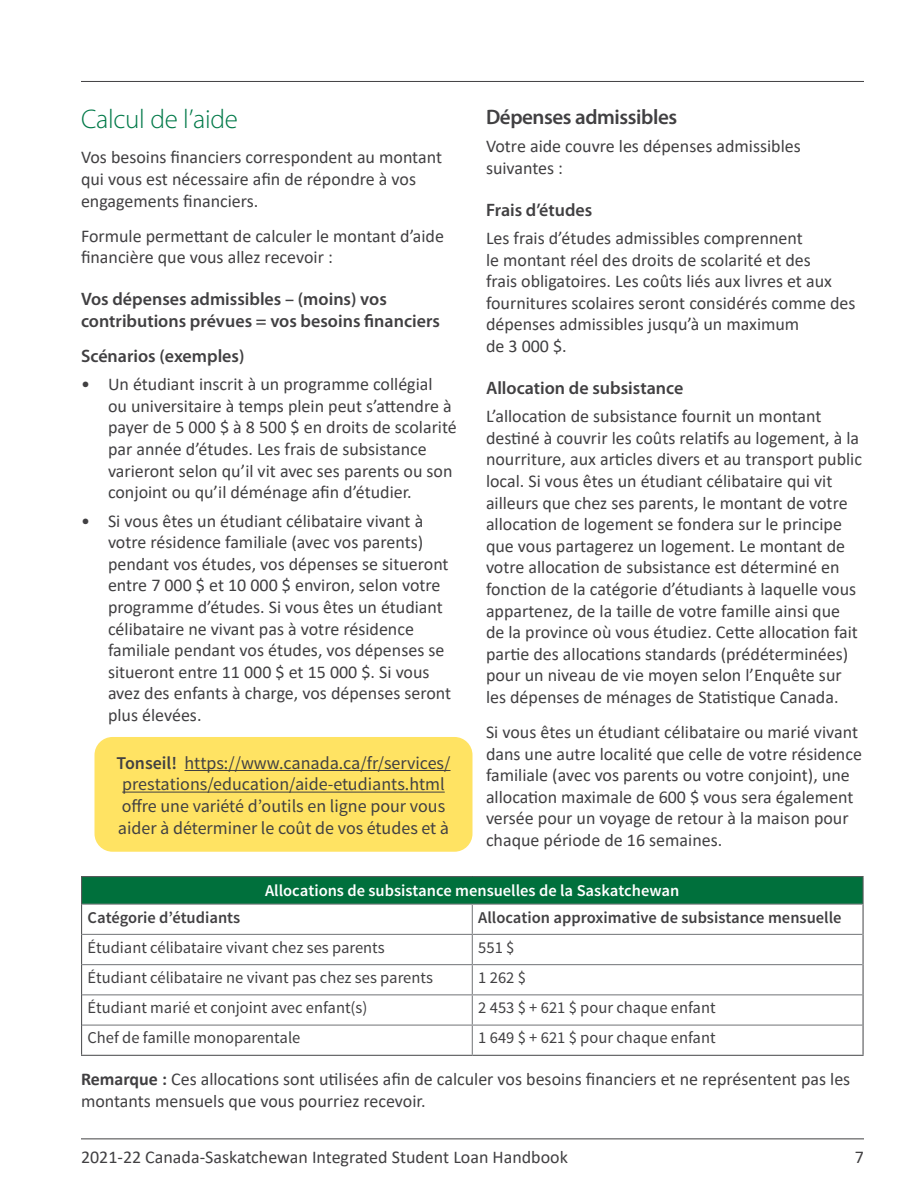
<style>
.page{position:relative;width:918px;height:1188px;background:#fff}
.page>*{position:absolute;margin:0;border:0;box-sizing:border-box;transform-origin:0 0}
.t1{font:300 27px "Myriad Pro";letter-spacing:-.01em;color:#007948}
.t2{font:600 21px "Myriad Pro";letter-spacing:-.02em;color:#414042}
.t3{font:18px/21.6px "Calibri";color:#414042}
.t4{font:18px/21.6px "Source Sans Pro";color:#414042}
.t5{font:600 18px/21.6px "Myriad Pro";color:#414042}
.t6{font:16.5px "Source Sans Pro";color:#414042}
.t7{font:600 16.5px "Source Sans Pro";color:#414042}
.t8{font:600 16.5px "Source Sans Pro";color:#fff}
.s1{font-weight:600}
.s2{font-weight:700}
</style>
<div class="page">
<hr style="left:81px;top:81px;width:783px;height:1px;background:#414042">
<hr style="left:81px;top:1138px;width:783px;height:1px;background:#414042">
<div style="left:82px;top:877px;width:781px;height:27px;background:#00703c"></div>
<hr style="left:81px;top:876px;width:391px;height:1px;background:#58595b">
<svg style="left:81px;top:877px;width:1px;height:27px"></svg>
<hr style="left:472px;top:876px;width:392px;height:1px;background:#58595b">
<hr style="left:862px;top:877px;width:2px;height:27px;background:#58595b">
<hr style="left:81px;top:904px;width:1px;height:30px;background:#58595b">
<hr style="left:862px;top:904px;width:2px;height:30px;background:#58595b">
<hr style="left:81px;top:934px;width:1px;height:31px;background:#58595b">
<hr style="left:862px;top:934px;width:2px;height:31px;background:#58595b">
<hr style="left:81px;top:965px;width:1px;height:30px;background:#58595b">
<hr style="left:862px;top:965px;width:2px;height:30px;background:#58595b">
<hr style="left:81px;top:995px;width:1px;height:30px;background:#58595b">
<hr style="left:862px;top:995px;width:2px;height:30px;background:#58595b">
<hr style="left:81px;top:1025px;width:1px;height:30px;background:#58595b">
<hr style="left:862px;top:1025px;width:2px;height:30px;background:#58595b">
<hr style="left:81px;top:1055px;width:391px;height:1px;background:#58595b">
<hr style="left:472px;top:1055px;width:392px;height:1px;background:#58595b">
<hr style="left:82px;top:904px;width:390px;height:1px;background:#808285">
<hr style="left:472px;top:904px;width:390px;height:1px;background:#808285">
<hr style="left:82px;top:934px;width:390px;height:1px;background:#808285">
<hr style="left:472px;top:934px;width:390px;height:1px;background:#808285">
<hr style="left:82px;top:964px;width:390px;height:1px;background:#808285">
<hr style="left:472px;top:964px;width:390px;height:1px;background:#808285">
<svg style="left:472px;top:905px;width:1px;height:89px"></svg>
<hr style="left:82px;top:994px;width:390px;height:1px;background:#808285">
<hr style="left:472px;top:994px;width:390px;height:1px;background:#808285">
<hr style="left:472px;top:995px;width:1px;height:30px;background:#808285">
<hr style="left:82px;top:1025px;width:390px;height:1px;background:#808285">
<hr style="left:472px;top:1025px;width:390px;height:1px;background:#808285">
<svg style="left:472px;top:1026px;width:1px;height:29px"></svg>
<div style="left:94px;top:737px;width:378px;height:115px;background:#ffe363;border-radius:18px"></div>
<hr style="left:184px;top:770px;width:267px;height:1px;background:#414042">
<hr style="left:122px;top:792px;width:323px;height:1px;background:#414042">
<p class="t2" style="left:486px;top:103px;width:193px">Dépenses admissibles</p>
<p class="t3" style="left:486px;top:135px;width:316px">Votre aide couvre les dépenses admissibles suivantes :</p>
<p class="t5" style="left:486px;top:198px;width:108px">Frais d’études</p>
<p class="t3" style="left:486px;top:227px;width:371px">Les frais d’études admissibles comprennent<br>le montant réel des droits de scolarité et des<br>frais obligatoires. Les coûts liés aux livres et aux fournitures scolaires seront considérés comme des dépenses admissibles jusqu’à un maximum<br>de 3 000 $.</p>
<p class="t5" style="left:486px;top:376px;width:199px">Allocation de subsistance</p>
<p class="t3" style="left:486px;top:405px;width:378px">L’allocation de subsistance fournit un montant destiné à couvrir les coûts relatifs au logement, à la nourriture, aux articles divers et au transport public local. Si vous êtes un étudiant célibataire qui vit ailleurs que chez ses parents, le montant de votre allocation de logement se fondera sur le principe que vous partagerez un logement. Le montant de votre allocation de subsistance est déterminé en fonction de la catégorie d’étudiants à laquelle vous appartenez, de la taille de votre famille ainsi que de la province où vous étudiez. Cette allocation fait partie des allocations standards (prédéterminées) pour un niveau de vie moyen selon l’Enquête sur les dépenses de ménages de Statistique Canada.</p>
<p class="t3" style="left:486px;top:721px;width:378px">Si vous êtes un étudiant célibataire ou marié vivant dans une autre localité que celle de votre résidence familiale (avec vos parents ou votre conjoint), une allocation maximale de 600 $ vous sera également versée pour un voyage de retour à la maison pour chaque période de 16 semaines.</p>
<p class="t8" style="left:265px;top:880px;width:416px">Allocations de subsistance mensuelles de la Saskatchewan</p>
<h1 class="t1" style="left:81px;top:103px;width:159px">Calcul de l’aide</h1>
<p class="t3" style="left:81px;top:146px;width:363px">Vos besoins financiers correspondent au montant qui vous est nécessaire afin de répondre à vos engagements financiers.</p>
<p class="t3" style="left:81px;top:224px;width:365px">Formule permettant de calculer le montant d’aide financière que vous allez recevoir :</p>
<p class="t5" style="left:81px;top:288px;width:360px">Vos dépenses admissibles – (moins) vos contributions prévues = vos besoins financiers</p>
<p class="t5" style="left:81px;top:345px;width:165px">Scénarios (exemples)</p>
<p class="t3" style="left:108px;top:373px;width:350px;text-indent:-27px">• Un étudiant inscrit à un programme collégial<br>ou universitaire à temps plein peut s’attendre à payer de 5 000 $ à 8 500 $ en droits de scolarité par année d’études. Les frais de subsistance varieront selon qu’il vit avec ses parents ou son conjoint ou qu’il déménage afin d’étudier.</p>
<p class="t3" style="left:108px;top:509px;width:345px;text-indent:-27px">• Si vous êtes un étudiant célibataire vivant à votre résidence familiale (avec vos parents) pendant vos études, vos dépenses se situeront entre 7 000 $ et 10 000 $ environ, selon votre programme d’études. Si vous êtes un étudiant célibataire ne vivant pas à votre résidence familiale pendant vos études, vos dépenses se situeront entre 11 000 $ et 15 000 $. Si vous avez des enfants à charge, vos dépenses seront plus élevées.</p>
<p class="t4" style="left:116px;top:752px;width:336px"><span class="s1">Tonseil!</span> https://www.canada.ca/fr/services/ prestations/education/aide-etudiants.html offre une variété d’outils en ligne pour vous aider à déterminer le coût de vos études et à</p>
<p class="t7" style="left:88px;top:907px;width:154px">Catégorie d’étudiants</p>
<p class="t7" style="left:478px;top:907px;width:365px">Allocation approximative de subsistance mensuelle</p>
<p class="t6" style="left:88px;top:937px;width:299px">Étudiant célibataire vivant chez ses parents</p>
<p class="t6" style="left:478px;top:937px;width:38px">551 $</p>
<p class="t6" style="left:88px;top:967px;width:347px">Étudiant célibataire ne vivant pas chez ses parents</p>
<p class="t6" style="left:478px;top:967px;width:49px">1 262 $</p>
<p class="t6" style="left:88px;top:998px;width:281px">Étudiant marié et conjoint avec enfant(s)</p>
<p class="t6" style="left:478px;top:998px;width:239px">2 453 $ + 621 $ pour chaque enfant</p>
<p class="t6" style="left:88px;top:1028px;width:214px">Chef de famille monoparentale</p>
<p class="t6" style="left:478px;top:1028px;width:239px">1 649 $ + 621 $ pour chaque enfant</p>
<p class="t3" style="left:81px;top:1068px;width:771px"><span class="s2">Remarque :</span> Ces allocations sont utilisées afin de calculer vos besoins financiers et ne représentent pas les montants mensuels que vous pourriez recevoir.</p>
<p class="t3" style="left:81px;top:1146px;width:488px">2021-22 Canada-Saskatchewan Integrated Student Loan Handbook</p>
<p class="t3" style="left:855px;top:1146px;width:11px">7</p>
</div>
